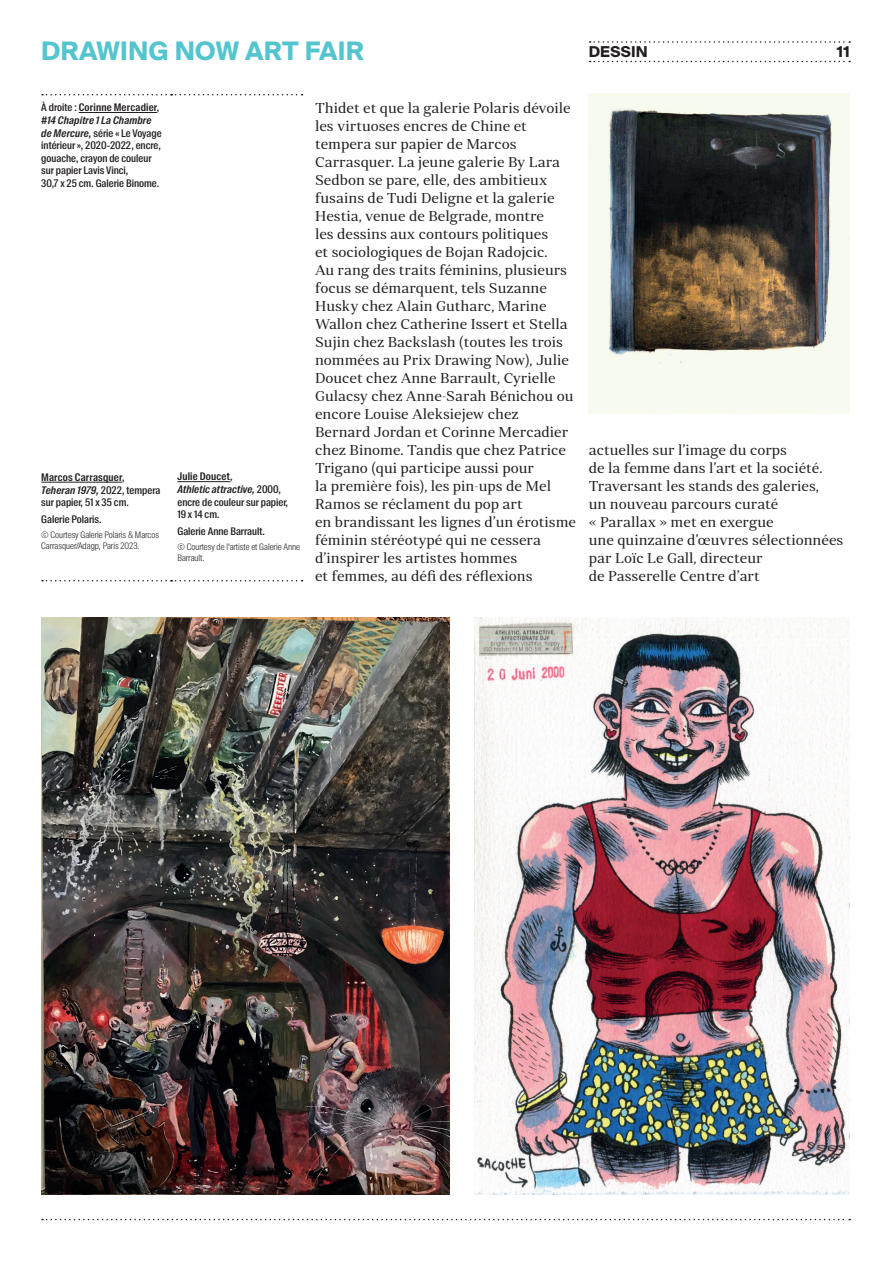
<style>
.page{position:relative;width:893px;height:1264px;background:#fff}
.page>*{position:absolute;margin:0;border:0;box-sizing:border-box;transform-origin:0 0}
.t1{font:700 25.5px "Suisse Intl";letter-spacing:.01em;color:#54c5cf}
.t2{font:700 15px "Suisse Intl";letter-spacing:.01em;color:#231f20}
.t3{font:14.25px/18px "Skema Pro Display";color:#231f20}
.t4{font:500 10.5px/12.6px "Suisse Intl Cond";color:#231f20}
.t5{font:300 9px/10.8px "Suisse Intl Cond";color:#231f20}
.s1{font-weight:600}
.s2{font-weight:600;font-style:italic}
</style>
<div class="page">
<svg style="left:42px;top:1218px;width:807px;height:2px"></svg>
<svg style="left:42px;top:580px;width:260px;height:1px"></svg>
<hr style="left:41px;top:482px;width:81px;height:1px;background:#231f20">
<hr style="left:177px;top:481px;width:53px;height:1px;background:#231f20">
<svg style="left:42px;top:94px;width:260px;height:1px"></svg>
<hr style="left:79px;top:112px;width:78px;height:1px;background:#231f20">
<img style="left:41px;top:617px;width:408px;height:577px">
<img style="left:588px;top:94px;width:261px;height:319px">
<img style="left:474px;top:617px;width:375px;height:577px">
<svg style="left:589px;top:41px;width:260px;height:2px"></svg>
<svg style="left:589px;top:61px;width:260px;height:1px"></svg>
<h1 class="t1" style="left:41px;top:36px;width:324px">DRAWING NOW ART FAIR</h1>
<p class="t2" style="left:588px;top:43px;width:60px">DESSIN</p>
<p class="t2" style="left:836px;top:43px;width:15px">11</p>
<p class="t4" style="left:41px;top:101px;width:122px">À droite : <span class="s1">Corinne Mercadier</span>, <span class="s2">#14 Chapitre 1 La Chambre de Mercure,</span> série « Le Voyage intérieur », 2020-2022, encre, gouache, crayon de couleur sur papier Lavis Vinci,<br>30,7 x 25 cm. Galerie Binome.</p>
<p class="t4" style="left:41px;top:471px;width:121px"><span class="s1">Marcos Carrasquer</span>,<br><span class="s2">Teheran 1979,</span> 2022, tempera sur papier, 51 x 35 cm.</p>
<p class="t4" style="left:41px;top:513px;width:62px">Galerie Polaris.</p>
<p class="t5" style="left:41px;top:529px;width:119px">© Courtesy Galerie Polaris &amp; Marcos<br>Carrasquer/Adagp, Paris 2023.</p>
<p class="t4" style="left:177px;top:470px;width:112px"><span class="s1">Julie Doucet</span>,<br><span class="s2">Athletic attractive,</span> 2000, encre de couleur sur papier,<br>19 x 14 cm.</p>
<p class="t4" style="left:177px;top:525px;width:89px">Galerie Anne Barrault.</p>
<p class="t5" style="left:177px;top:541px;width:124px">© Courtesy de l’artiste et Galerie Anne<br>Barrault.</p>
<p class="t3" style="left:315px;top:99px;width:262px">Thidet et que la galerie Polaris dévoile les virtuoses encres de Chine et tempera sur papier de Marcos Carrasquer. La jeune galerie By Lara Sedbon se pare, elle, des ambitieux fusains de Tudi Deligne et la galerie Hestia, venue de Belgrade, montre<br>les dessins aux contours politiques<br>et sociologiques de Bojan Radojcic.<br>Au rang des traits féminins, plusieurs focus se démarquent, tels Suzanne Husky chez Alain Gutharc, Marine Wallon chez Catherine Issert et Stella Sujin chez Backslash (toutes les trois nommées au Prix Drawing Now), Julie Doucet chez Anne Barrault, Cyrielle Gulacsy chez Anne-Sarah Bénichou ou encore Louise Aleksiejew chez Bernard Jordan et Corinne Mercadier chez Binome. Tandis que chez Patrice Trigano (qui participe aussi pour<br>la première fois), les pin-ups de Mel Ramos se réclament du pop art<br>en brandissant les lignes d’un érotisme féminin stéréotypé qui ne cessera d’inspirer les artistes hommes<br>et femmes, au défi des réflexions</p>
<p class="t3" style="left:588px;top:441px;width:256px">actuelles sur l’image du corps<br>de la femme dans l’art et la société.<br>Traversant les stands des galeries,<br>un nouveau parcours curaté<br>« Parallax » met en exergue<br>une quinzaine d’œuvres sélectionnées par Loïc Le Gall, directeur<br>de Passerelle Centre d’art</p>
</div>
